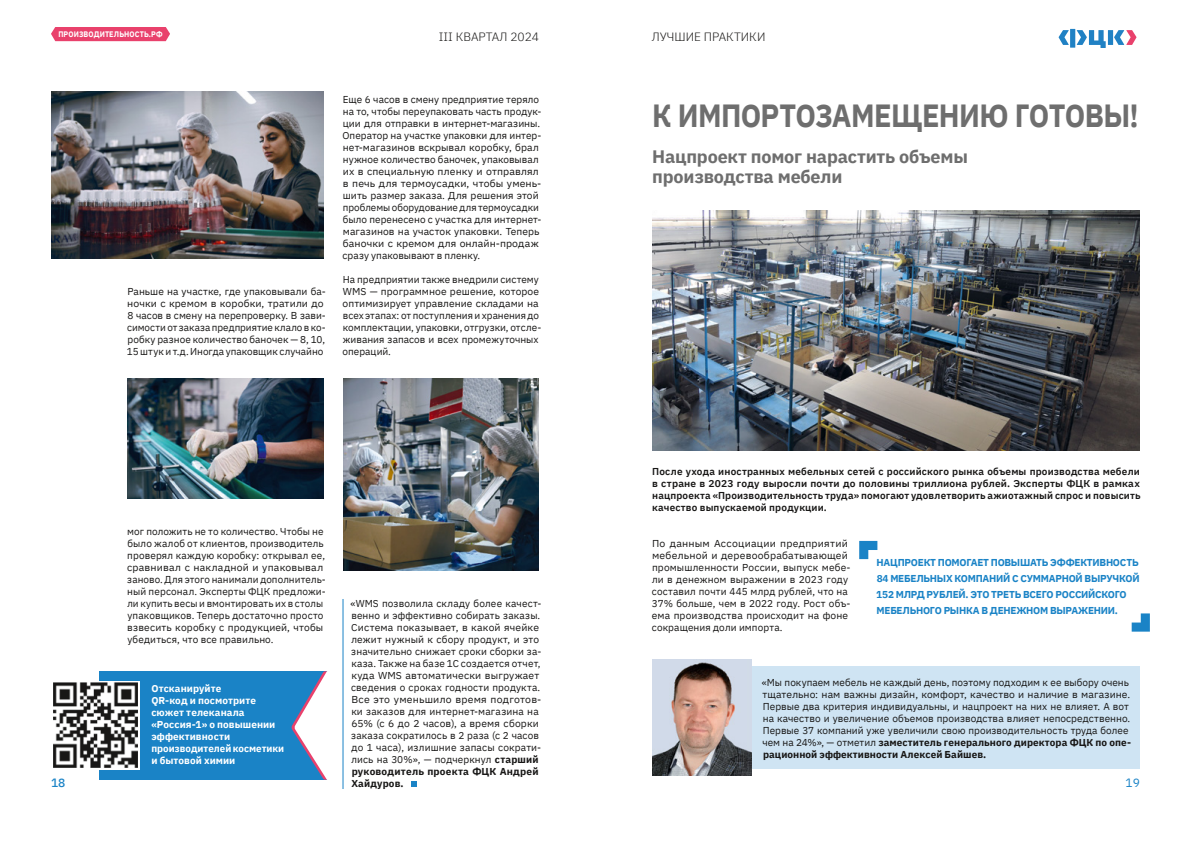
<style>
.page{position:relative;width:1191px;height:842px;background:#fff}
.page>*{position:absolute;margin:0;border:0;box-sizing:border-box;transform-origin:0 0}
.t1{font:700 32px "IBM Plex Sans";letter-spacing:-.025em;color:#6e6e6e;scale:.9 1}
.t2{font:700 18px/20px "IBM Plex Sans";letter-spacing:-.01em;color:#6e6e6e}
.t3{font:300 12px "IBM Plex Sans";color:#181716}
.t4{font:500 12px "IBM Plex Sans";color:#1a83c6}
.t5{font:12px "IBM Plex Sans";color:#1a83c6}
.t6{font:10px/12px "IBM Plex Sans";letter-spacing:.005em;color:#181716}
.t7{font:600 10px/12px "IBM Plex Sans";letter-spacing:.015em;color:#181716;text-align:justify}
.t8{font:10px/12px "IBM Plex Sans";letter-spacing:.005em;color:#181716;scale:1.05 1}
.t9{font:700 10px/16px "IBM Plex Sans";letter-spacing:-.025em;color:#1a83c6}
.t10{font:700 10px/12px "IBM Plex Sans";letter-spacing:.005em;color:#fff}
.t11{font:700 10px "IBM Plex Sans";letter-spacing:.015em;color:#181716}
.t12{font:700 8px "IBM Plex Sans";letter-spacing:.015em;color:#fff;scale:.9 1}
.s1{font-weight:700}
</style>
<div class="page">
<div style="left:99px;top:671px;width:229px;height:109px;background:#1a83c6"></div>
<svg style="left:291px;top:671px;width:53px;height:109px"></svg>
<svg style="left:53px;top:681px;width:87px;height:88px"></svg>
<img style="left:652px;top:211px;width:488px;height:240px">
<svg style="left:859px;top:541px;width:18px;height:18px"></svg>
<svg style="left:1131px;top:613px;width:18px;height:19px"></svg>
<div style="left:751px;top:666px;width:389px;height:103px;background:#cfe4f3"></div>
<img style="left:652px;top:660px;width:99px;height:116px">
<hr style="left:342px;top:599px;width:1px;height:190px;background:#1a83c6">
<svg style="left:411px;top:781px;width:5px;height:6px"></svg>
<img style="left:54px;top:683px;width:83px;height:84px">
<img style="left:51px;top:91px;width:272px;height:168px">
<img style="left:343px;top:379px;width:196px;height:192px">
<img style="left:128px;top:379px;width:195px;height:120px">
<div style="left:51px;top:27px;width:119px;height:14px;background:#e9416c"></div>
<svg style="left:1114px;top:30px;width:22px;height:15px"></svg>
<div style="left:1108px;top:30px;width:5px;height:15px;background:#2081c4"></div>
<div style="left:1070px;top:29px;width:5px;height:19px;background:#2081c4"></div>
<svg style="left:1058px;top:30px;width:10px;height:15px"></svg>
<svg style="left:1076px;top:30px;width:29px;height:18px"></svg>
<p class="t12" style="left:58px;top:28px;width:117px">ПРОИЗВОДИТЕЛЬНОСТЬ.РФ</p>
<p class="t3" style="left:439px;top:28px;width:102px">III КВАРТАЛ 2024</p>
<p class="t3" style="left:652px;top:28px;width:115px">ЛУЧШИЕ ПРАКТИКИ</p>
<p class="t6" style="left:127px;top:284px;width:200px">Раньше на участке, где упаковывали ба&shy;ночки с кремом в коробки, тратили до 8 часов в смену на перепроверку. В зави&shy;симости от заказа предприятие клало в ко&shy;робку разное количество баночек — 8, 10, 15 штук и т.д. Иногда упаковщик случайно</p>
<p class="t6" style="left:342px;top:92px;width:200px">Еще 6 часов в смену предприятие теряло на то, чтобы переупаковать часть продук&shy;ции для отправки в интернет-магазины.<br>Оператор на участке упаковки для интер&shy;нет-магазинов вскрывал коробку, брал нужное количество баночек, упаковывал их в специальную пленку и отправлял в печь для термоусадки, чтобы умень&shy;шить размер заказа. Для решения этой проблемы оборудование для термоусадки было перенесено с участка для интернет&shy;магазинов на участок упаковки. Теперь баночки с кремом для онлайн-продаж сразу упаковывают в пленку.</p>
<p class="t6" style="left:342px;top:272px;width:200px">На предприятии также внедрили систему WMS — программное решение, которое оптимизирует управление складами на всех этапах: от поступления и хранения до комплектации, упаковки, отгрузки, отсле&shy;живания запасов и всех промежуточных операций.</p>
<p class="t6" style="left:127px;top:524px;width:200px">мог положить не то количество. Чтобы не было жалоб от клиентов, производитель проверял каждую коробку: открывал ее, сравнивал с накладной и упаковывал заново. Для этого нанимали дополнитель&shy;ный персонал. Эксперты ФЦК предложи&shy;ли купить весы и вмонтировать их в столы упаковщиков. Теперь достаточно просто взвесить коробку с продукцией, чтобы убедиться, что все правильно.</p>
<p class="t6" style="left:350px;top:596px;width:192px">«WMS позволила складу более качест&shy;венно и эффективно собирать заказы.<br>Система показывает, в какой ячейке лежит нужный к сбору продукт, и это значительно снижает сроки сборки за&shy;каза. Также на базе 1С создается отчет, куда WMS автоматически выгружает сведения о сроках годности продукта.<br>Все это уменьшило время подготов&shy;ки заказов для интернет-магазина на 65% (с 6 до 2 часов), а время сборки заказа сократилось в 2 раза (с 2 часов до 1 часа), излишние запасы сократи&shy;лись на 30%», — подчеркнул <span class="s1">старший руководитель проекта ФЦК Андрей</span></p>
<p class="t10" style="left:151px;top:682px;width:134px">Отсканируйте<br>QR-код и посмотрите сюжет телеканала «Россия-1» о повышении эффективности производителей косметики и бытовой химии</p>
<p class="t4" style="left:51px;top:773px;width:16px">18</p>
<p class="t11" style="left:351px;top:775px;width:54px">Хайдуров.</p>
<h1 class="t1" style="left:652px;top:90px;width:542px">К ИМПОРТОЗАМЕЩЕНИЮ ГОТОВЫ!</h1>
<h2 class="t2" style="left:652px;top:145px;width:317px">Нацпроект помог нарастить объемы производства мебели</h2>
<p class="t7" style="left:652px;top:464px;width:490px">После ухода иностранных мебельных сетей с российского рынка объемы производства мебели в стране в 2023 году выросли почти до половины триллиона рублей. Эксперты ФЦК в рамках нацпроекта «Производительность труда» помогают удовлетворить ажиотажный спрос и повысить качество выпускаемой продукции.</p>
<p class="t8" style="left:652px;top:536px;width:191px">По данным Ассоциации предприятий мебельной и деревообрабатывающей промышленности России, выпуск мебе&shy;ли в денежном выражении в 2023 году составил почти 445 млрд рублей, что на 37% больше, чем в 2022 году. Рост объ&shy;ема производства происходит на фоне сокращения доли импорта.</p>
<p class="t9" style="left:876px;top:554px;width:265px">НАЦПРОЕКТ ПОМОГАЕТ ПОВЫШАТЬ ЭФФЕКТИВНОСТЬ 84 МЕБЕЛЬНЫХ КОМПАНИЙ С СУММАРНОЙ ВЫРУЧКОЙ 152 МЛРД РУБЛЕЙ. ЭТО ТРЕТЬ ВСЕГО РОССИЙСКОГО МЕБЕЛЬНОГО РЫНКА В ДЕНЕЖНОМ ВЫРАЖЕНИИ.</p>
<p class="t6" style="left:762px;top:675px;width:371px">«Мы покупаем мебель не каждый день, поэтому подходим к ее выбору очень тщательно: нам важны дизайн, комфорт, качество и наличие в магазине.<br>Первые два критерия индивидуальны, и нацпроект на них не влияет. А вот на качество и увеличение объемов производства влияет непосредственно.<br>Первые 37 компаний уже увеличили свою производительность труда более чем на 24%», — отметил <span class="s1">заместитель генерального директора ФЦК по опе&shy;рационной эффективности Алексей Байшев.</span></p>
<p class="t5" style="left:1125px;top:773px;width:16px">19</p>
</div>
